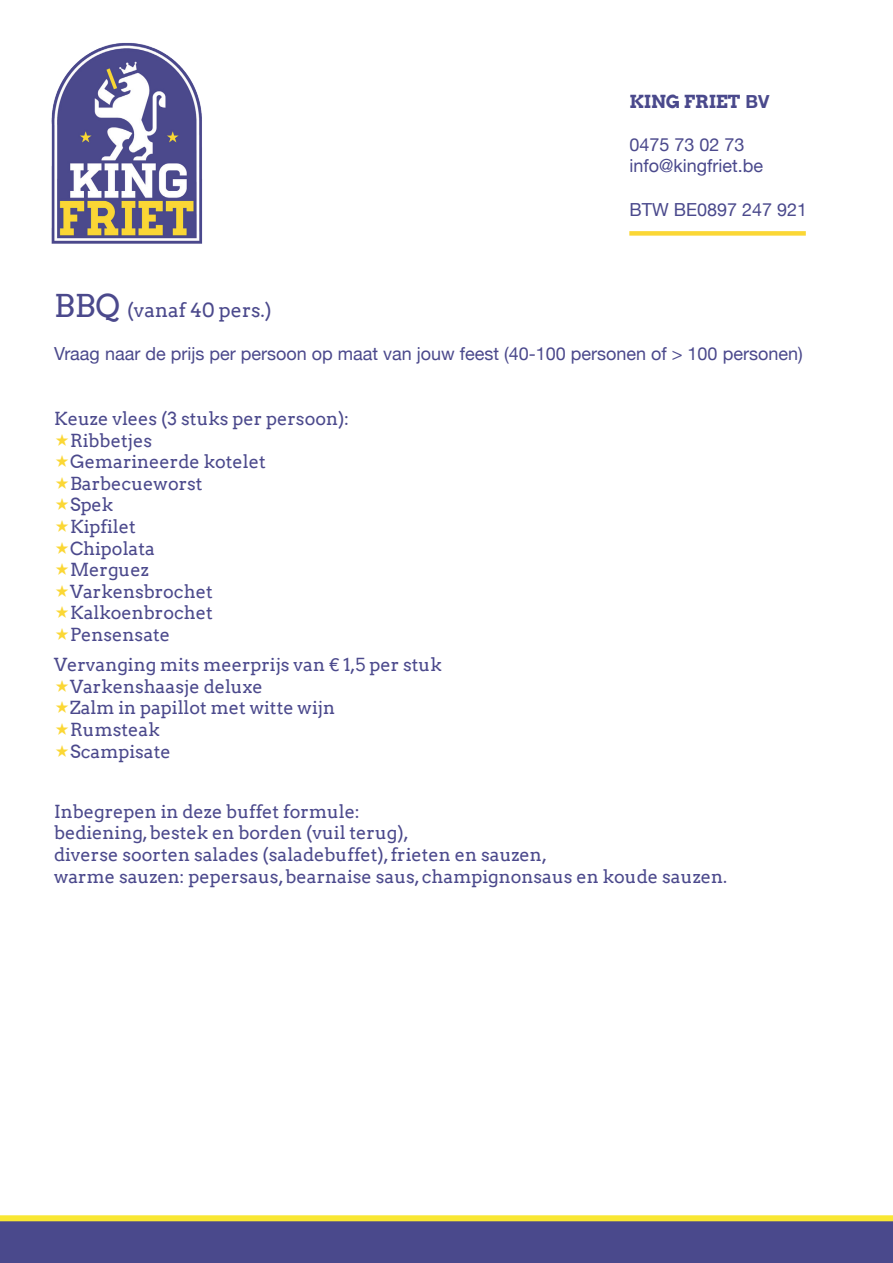
<style>
.page{position:relative;width:893px;height:1263px;background:#fff}
.page>*{position:absolute;margin:0;border:0;box-sizing:border-box;transform-origin:0 0}
.t1{font:19.5px "Arvo";color:#4b498c}
.t2{font:18px/21.6px "Arvo";color:#4b498c}
.t3{font:18px "Helvetica Neue";color:#4b498c}
.t4{font:18px "Helvetica Neue";color:#4a498c}
.t5{font:700 18px "Arvo";color:#4a498c}
.s1{font-family:"Helvetica Neue"}
.s2{font-size:31.5px}
</style>
<div class="page">
<img style="left:51px;top:43px;width:152px;height:201px">
<div style="left:0;top:1217px;width:893px;height:46px;background:#4a498c"></div>
<div style="left:0;top:1215px;width:893px;height:6px;background:#f9e733"></div>
<div style="left:629px;top:231px;width:177px;height:5px;background:#fbd735"></div>
<p class="t5" style="left:629px;top:90px;width:142px">KING FRIET <span class="s1">BV</span></p>
<p class="t3" style="left:629px;top:131px;width:117px">0475 73 02 73</p>
<p class="t4" style="left:629px;top:153px;width:135px">info@kingfriet.be</p>
<p class="t4" style="left:629px;top:196px;width:179px">BTW BE0897 247 921</p>
<p class="t1" style="left:54px;top:298px;width:219px"><span class="s2">BBQ</span> (vanaf 40 pers.)</p>
<p class="t3" style="left:54px;top:341px;width:750px">Vraag naar de prijs per persoon op maat van jouw feest (40-100 personen of &gt; 100 personen)</p>
<p class="t2" style="left:70px;top:408px;width:281px;text-indent:-16px">Keuze vlees (3 stuks per persoon):<br>Ribbetjes<br>Gemarineerde kotelet<br>Barbecueworst<br>Spek<br>Kipfilet<br>Chipolata<br>Merguez<br>Varkensbrochet<br>Kalkoenbrochet<br>Pensensate</p>
<p class="t2" style="left:70px;top:654px;width:373px;text-indent:-16px">Vervanging mits meerprijs van <span class="s1">€</span> 1,5 per stuk<br>Varkenshaasje deluxe<br>Zalm in papillot met witte wijn<br>Rumsteak<br>Scampisate</p>
<p class="t2" style="left:54px;top:800px;width:675px">Inbegrepen in deze buffet formule:<br>bediening, bestek en borden (vuil terug),<br>diverse soorten salades (saladebuffet), frieten en sauzen,<br>warme sauzen: pepersaus, bearnaise saus, champignonsaus en koude sauzen.</p>
</div>
